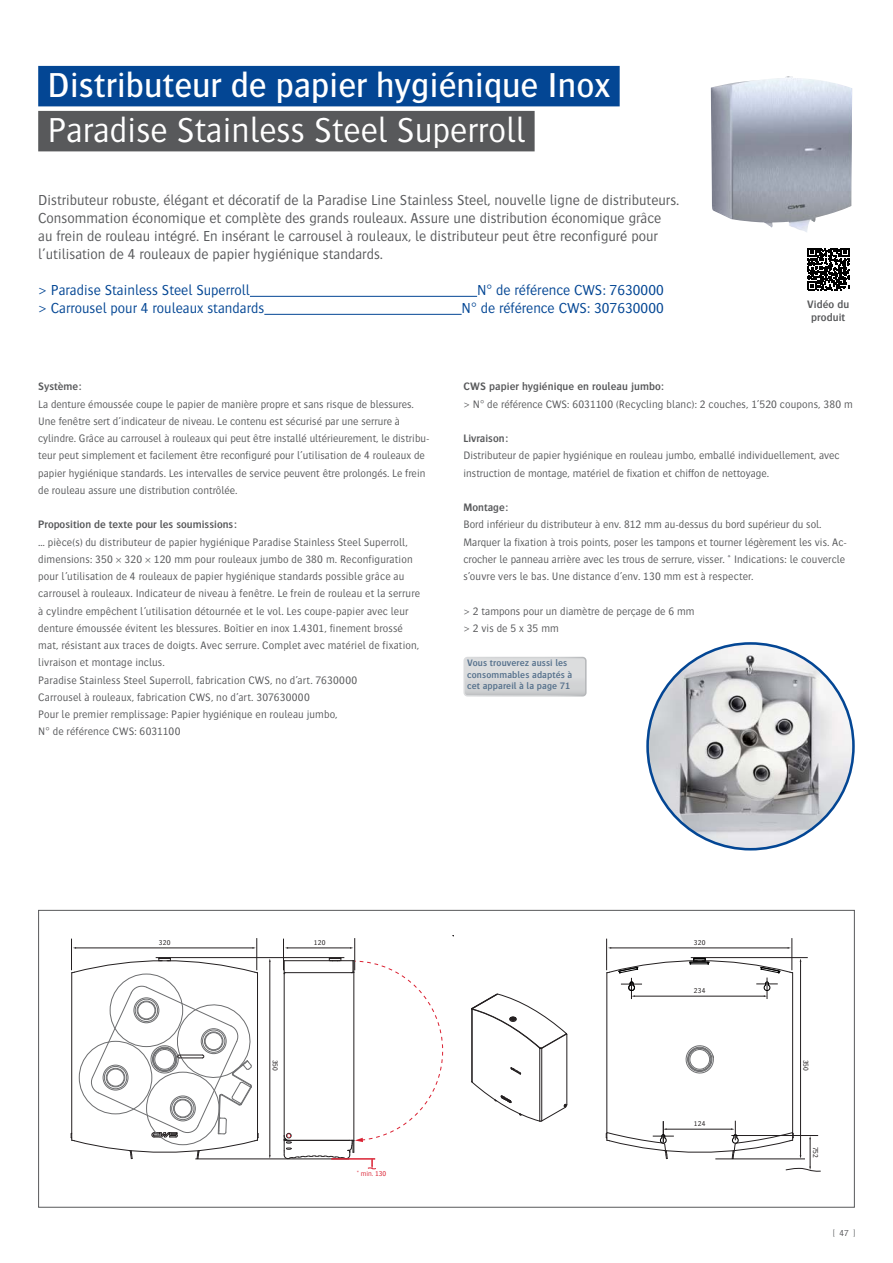
<style>
.page{position:relative;width:893px;height:1263px;background:#fff}
.page>*{position:absolute;margin:0;border:0;box-sizing:border-box;transform-origin:0 0}
.t1{font:500 36px "Bosis Std";color:#fff}
.t2{font:300 36px "Bosis Std";color:#fff}
.t3{font:300 15px/18px "Bosis Std";color:#58595b}
.t4{font:300 15px "Bosis Std";color:#034694}
.t5{font:300 11.25px/17.2px "Bosis Std";color:#58595b}
.t6{font:600 11.25px/13.5px "Bosis Std";color:#58595b;text-align:center}
.t7{font:600 9.75px/11.7px "Bosis Std";letter-spacing:.015em;color:#57728d}
.t8{font:300 9px "Bosis Std";color:#58595b}
.t9{font:300 7.35px "Bosis";letter-spacing:.025em;color:#231f20}
.t10{font:300 7.35px "Bosis";letter-spacing:-.005em;color:#da2031}
</style>
<div class="page">
<img style="left:711px;top:76px;width:141px;height:156px">
<img style="left:647px;top:643px;width:206px;height:206px;border-radius:50%">
<hr style="left:71px;top:973px;width:1px;height:167px;background:#231f20">
<hr style="left:257px;top:973px;width:1px;height:167px;background:#231f20">
<svg style="left:72px;top:957px;width:186px;height:16px"></svg>
<hr style="left:471px;top:1009px;width:1px;height:72px;background:#231f20">
<hr style="left:566px;top:1034px;width:1px;height:70px;background:#231f20">
<svg style="left:71px;top:985px;width:188px;height:174px"></svg>
<div style="left:134px;top:998px;width:25px;height:25px;border:1px solid #6d6e70;border-radius:50%"></div>
<div style="left:110px;top:974px;width:73px;height:73px;border:1px solid #6d6e70;border-radius:50%"></div>
<svg style="left:510px;top:1067px;width:11px;height:8px"></svg>
<hr style="left:539px;top:1048px;width:1px;height:73px;background:#231f20">
<hr style="left:472px;top:1009px;width:1px;height:73px;background:#231f20">
<hr style="left:541px;top:1048px;width:1px;height:73px;background:#231f20">
<svg style="left:471px;top:994px;width:96px;height:55px"></svg>
<svg style="left:471px;top:1081px;width:96px;height:41px"></svg>
<hr style="left:75px;top:948px;width:178px;height:1px;background:#231f20">
<hr style="left:71px;top:939px;width:1px;height:31px;background:#231f20">
<hr style="left:256px;top:938px;width:1px;height:32px;background:#231f20">
<hr style="left:287px;top:948px;width:64px;height:1px;background:#231f20">
<hr style="left:283px;top:939px;width:1px;height:31px;background:#231f20">
<hr style="left:354px;top:938px;width:1px;height:32px;background:#231f20">
<hr style="left:270px;top:961px;width:1px;height:195px;background:#231f20">
<hr style="left:156px;top:957px;width:188px;height:1px;background:#231f20">
<hr style="left:195px;top:1159px;width:154px;height:1px;background:#231f20">
<hr style="left:606px;top:973px;width:1px;height:167px;background:#231f20">
<hr style="left:792px;top:973px;width:1px;height:167px;background:#231f20">
<svg style="left:685px;top:1045px;width:29px;height:29px"></svg>
<hr style="left:610px;top:948px;width:178px;height:1px;background:#231f20">
<hr style="left:606px;top:939px;width:1px;height:31px;background:#231f20">
<hr style="left:791px;top:938px;width:1px;height:32px;background:#231f20">
<hr style="left:691px;top:957px;width:117px;height:1px;background:#231f20">
<svg style="left:607px;top:957px;width:186px;height:42px"></svg>
<hr style="left:800px;top:961px;width:1px;height:195px;background:#231f20">
<svg style="left:606px;top:1121px;width:215px;height:51px"></svg>
<svg style="left:283px;top:957px;width:160px;height:212px"></svg>
<svg style="left:463px;top:657px;width:123px;height:40px;background:#d6d7d8"></svg>
<div style="left:38px;top:66px;width:582px;height:40px;background:#034694"></div>
<div style="left:38px;top:111px;width:497px;height:40px;background:#58595b"></div>
<hr style="left:250px;top:296px;width:227px;height:1px;background:#034694">
<hr style="left:264px;top:314px;width:198px;height:1px;background:#034694">
<svg style="left:807px;top:248px;width:42px;height:42px"></svg>
<h1 class="t1" style="left:47px;top:72px;width:564px">Distributeur de papier hygiénique Inox</h1>
<h1 class="t2" style="left:47px;top:117px;width:479px">Paradise Stainless Steel Superroll</h1>
<p class="t3" style="left:38px;top:192px;width:642px">Distributeur robuste, élégant et décoratif de la Paradise Line Stainless Steel, nouvelle ligne de distributeurs.<br>Consommation économique et complète des grands rouleaux. Assure une distribution économique grâce au frein de rouleau intégré. En insérant le carrousel à rouleaux, le distributeur peut être reconfiguré pour l’utilisation de 4 rouleaux de papier hygiénique standards.</p>
<h2 class="t4" style="left:38px;top:284px;width:213px">&gt; Paradise Stainless Steel Superroll</h2>
<h2 class="t4" style="left:477px;top:284px;width:188px">N° de référence CWS: 7630000</h2>
<h2 class="t4" style="left:38px;top:302px;width:228px">&gt; Carrousel pour 4 rouleaux standards</h2>
<h2 class="t4" style="left:462px;top:302px;width:204px">N° de référence CWS: 307630000</h2>
<p class="t6" style="left:807px;top:298px;width:44px">Vidéo du produit</p>
<p class="t6" style="left:38px;top:381px;width:45px">Système:</p>
<p class="t5" style="left:38px;top:396px;width:393px">La denture émoussée coupe le papier de manière propre et sans risque de blessures.<br>Une fenêtre sert d’indicateur de niveau. Le contenu est sécurisé par une serrure à cylindre. Grâce au carrousel à rouleaux qui peut être installé ultérieurement, le distribu&shy;teur peut simplement et facilement être reconfiguré pour l’utilisation de 4 rouleaux de papier hygiénique standards. Les intervalles de service peuvent être prolongés. Le frein de rouleau assure une distribution contrôlée.</p>
<p class="t6" style="left:38px;top:519px;width:200px">Proposition de texte pour les soumissions:</p>
<p class="t5" style="left:38px;top:534px;width:383px">… pièce(s) du distributeur de papier hygiénique Paradise Stainless Steel Superroll, dimensions: 350 × 320 × 120 mm pour rouleaux jumbo de 380 m. Reconfiguration pour l’utilisation de 4 rouleaux de papier hygiénique standards possible grâce au carrousel à rouleaux. Indicateur de niveau à fenêtre. Le frein de rouleau et la serrure à cylindre empêchent l’utilisation détournée et le vol. Les coupe-papier avec leur denture émoussée évitent les blessures. Boîtier en inox 1.4301, finement brossé mat, résistant aux traces de doigts. Avec serrure. Complet avec matériel de fixation, livraison et montage inclus.<br>Paradise Stainless Steel Superroll, fabrication CWS, no d’art. 7630000<br>Carrousel à rouleaux, fabrication CWS, no d’art. 307630000<br>Pour le premier remplissage: Papier hygiénique en rouleau jumbo,<br>N° de référence CWS: 6031100</p>
<p class="t6" style="left:463px;top:380px;width:202px">CWS papier hygiénique en rouleau jumbo:</p>
<p class="t5" style="left:463px;top:396px;width:391px">&gt; N° de référence CWS: 6031100 (Recycling blanc): 2 couches, 1’520 coupons, 380 m</p>
<p class="t6" style="left:463px;top:432px;width:46px">Livraison:</p>
<p class="t5" style="left:463px;top:448px;width:378px">Distributeur de papier hygiénique en rouleau jumbo, emballé individuellement, avec instruction de montage, matériel de fixation et chiffon de nettoyage.</p>
<p class="t6" style="left:463px;top:501px;width:46px">Montage:</p>
<p class="t5" style="left:463px;top:517px;width:385px">Bord inférieur du distributeur à env. 812 mm au-dessus du bord supérieur du sol.<br>Marquer la fixation à trois points, poser les tampons et tourner légèrement les vis. Ac&shy;crocher le panneau arrière avec les trous de serrure, visser. * Indications: le couvercle s’ouvre vers le bas. Une distance d’env. 130 mm est à respecter.</p>
<p class="t5" style="left:463px;top:603px;width:233px">&gt; 2 tampons pour un diamètre de perçage de 6 mm &gt; 2 vis de 5 x 35 mm</p>
<p class="t7" style="left:467px;top:658px;width:107px">Vous trouverez aussi les consommables adaptés à cet appareil à la page 71</p>
<p class="t9" style="left:159px;top:939px;width:13px">320</p>
<p class="t9" style="left:314px;top:939px;width:13px">120</p>
<p class="t9" style="left:279px;top:1060px;width:13px;rotate:90deg">350</p>
<p class="t10" style="left:357px;top:1169px;width:31px">* min. 130</p>
<p class="t9" style="left:694px;top:939px;width:13px">320</p>
<p class="t9" style="left:694px;top:987px;width:13px">234</p>
<p class="t9" style="left:694px;top:1120px;width:13px">124</p>
<p class="t9" style="left:810px;top:1060px;width:13px;rotate:90deg">350</p>
<p class="t9" style="left:819px;top:1147px;width:13px;rotate:90deg">752</p>
<p class="t8" style="left:833px;top:1229px;width:24px">[ 47 ]</p>
</div>
